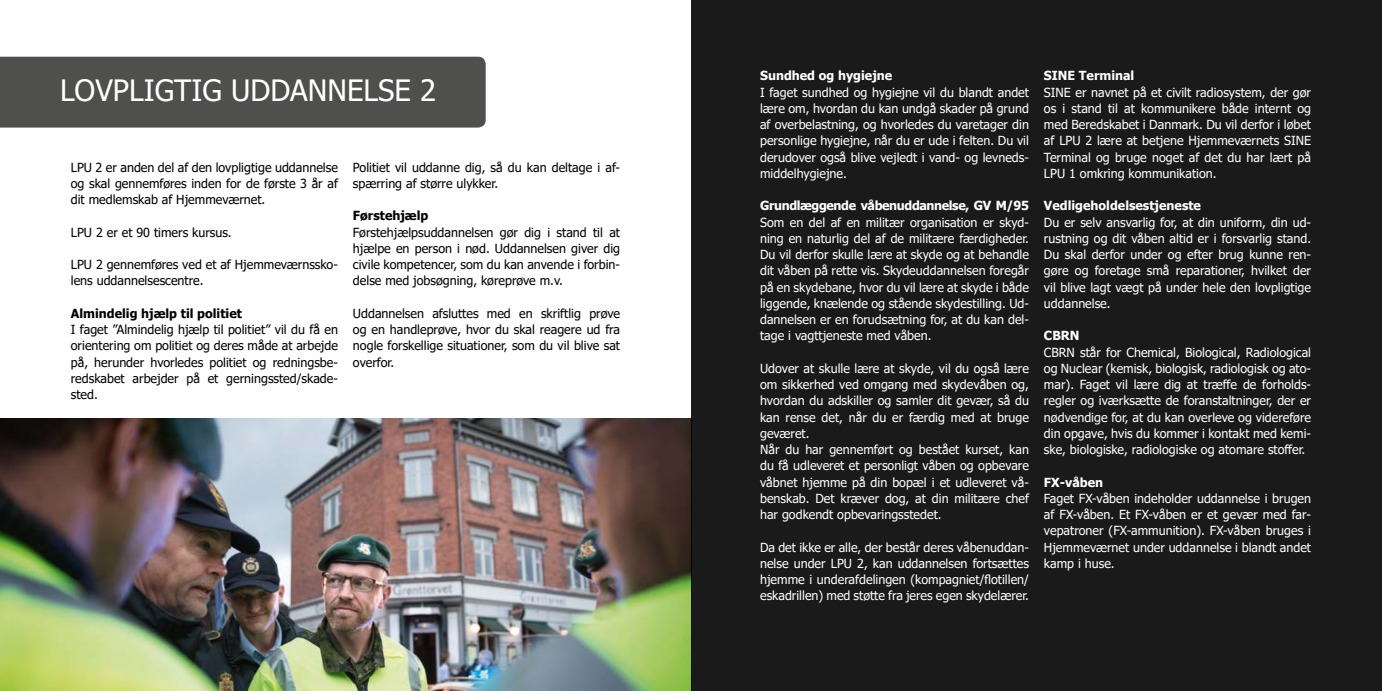
<style>
.page{position:relative;width:1382px;height:691px;background:#fff}
.page>*{position:absolute;margin:0;border:0;box-sizing:border-box;transform-origin:0 0}
.t1{font:29.38px "Tahoma";color:#fff}
.t2{font:12.5px/16.2px "Tahoma";color:#fff;text-align:justify}
.t3{font:12.5px/16.2px "Tahoma";color:#000;text-align:justify}
.t4{font:700 12.5px "Tahoma";color:#fff}
.t5{font:700 12.5px "Tahoma";color:#000}
.t6{font:700 12.5px "Tahoma";letter-spacing:-.03em;color:#fff}
</style>
<div class="page">
<img style="left:0;top:418px;width:691px;height:273px">
<div style="left:691px;top:0;width:691px;height:691px;background:#1a1a1a"></div>
<div style="left:0;top:57px;width:486px;height:71px;background:#4f4f4e"></div>
<h1 class="t1" style="left:60px;top:70px;width:378px">LOVPLIGTIG UDDANNELSE 2</h1>
<p class="t3" style="left:71px;top:160px;width:269px">LPU 2 er anden del af den lovpligtige uddannelse og skal gennemføres inden for de første 3 år af dit medlemskab af Hjemmeværnet.</p>
<p class="t3" style="left:71px;top:225px;width:162px">LPU 2 er et 90 timers kursus.</p>
<p class="t3" style="left:71px;top:257px;width:269px">LPU 2 gennemføres ved et af Hjemmeværnssko&shy;lens uddannelsescentre.</p>
<p class="t5" style="left:71px;top:304px;width:173px">Almindelig hjælp til politiet</p>
<p class="t3" style="left:71px;top:322px;width:269px">I faget ”Almindelig hjælp til politiet” vil du få en orientering om politiet og deres måde at arbejde på, herunder hvorledes politiet og redningsbe&shy;redskabet arbejder på et gerningssted/skade&shy;sted.</p>
<p class="t3" style="left:353px;top:160px;width:269px">Politiet vil uddanne dig, så du kan deltage i af&shy;spærring af større ulykker.</p>
<p class="t5" style="left:353px;top:207px;width:77px">Førstehjælp</p>
<p class="t3" style="left:353px;top:225px;width:269px">Førstehjælpsuddannelsen gør dig i stand til at hjælpe en person i nød. Uddannelsen giver dig civile kompetencer, som du kan anvende i forbin&shy;delse med jobsøgning, køreprøve m.v.</p>
<p class="t3" style="left:353px;top:306px;width:269px">Uddannelsen afsluttes med en skriftlig prøve og en handleprøve, hvor du skal reagere ud fra nogle forskellige situationer, som du vil blive sat overfor.</p>
<p class="t4" style="left:760px;top:67px;width:134px">Sundhed og hygiejne</p>
<p class="t2" style="left:760px;top:85px;width:270px">I faget sundhed og hygiejne vil du blandt andet lære om, hvordan du kan undgå skader på grund af overbelastning, og hvorledes du varetager din personlige hygiejne, når du er ude i felten. Du vil derudover også blive vejledt i vand- og levneds&shy;middelhygiejne.</p>
<p class="t6" style="left:760px;top:197px;width:270px">Grundlæggende våbenuddannelse, GV M/95</p>
<p class="t2" style="left:760px;top:215px;width:270px">Som en del af en militær organisation er skyd&shy;ning en naturlig del af de militære færdigheder.<br>Du vil derfor skulle lære at skyde og at behandle dit våben på rette vis. Skydeuddannelsen foregår på en skydebane, hvor du vil lære at skyde i både liggende, knælende og stående skydestilling. Ud&shy;dannelsen er en forudsætning for, at du kan del&shy;tage i vagttjeneste med våben.</p>
<p class="t2" style="left:760px;top:361px;width:270px;text-align:left">Udover at skulle lære at skyde, vil du også lære om sikkerhed ved omgang med skydevåben og, hvordan du adskiller og samler dit gevær, så du kan rense det, når du er færdig med at bruge geværet.<br>Når du har gennemført og bestået kurset, kan du få udleveret et personligt våben og opbevare våbnet hjemme på din bopæl i et udleveret vå&shy;benskab. Det kræver dog, at din militære chef har godkendt opbevaringsstedet.</p>
<p class="t2" style="left:760px;top:540px;width:270px">Da det ikke er alle, der består deres våbenuddan&shy;nelse under LPU 2, kan uddannelsen fortsættes hjemme i underafdelingen (kompagniet/flotillen/ eskadrillen) med støtte fra jeres egen skydelærer.</p>
<p class="t4" style="left:1044px;top:67px;width:92px">SINE Terminal</p>
<p class="t2" style="left:1044px;top:85px;width:269px">SINE er navnet på et civilt radiosystem, der gør os i stand til at kommunikere både internt og med Beredskabet i Danmark. Du vil derfor i løbet af LPU 2 lære at betjene Hjemmeværnets SINE Terminal og bruge noget af det du har lært på LPU 1 omkring kommunikation.</p>
<p class="t4" style="left:1044px;top:197px;width:159px">Vedligeholdelsestjeneste</p>
<p class="t2" style="left:1044px;top:215px;width:269px">Du er selv ansvarlig for, at din uniform, din ud&shy;rustning og dit våben altid er i forsvarlig stand.<br>Du skal derfor under og efter brug kunne ren&shy;gøre og foretage små reparationer, hvilket der vil blive lagt vægt på under hele den lovpligtige uddannelse.</p>
<p class="t4" style="left:1044px;top:327px;width:37px">CBRN</p>
<p class="t2" style="left:1044px;top:345px;width:269px">CBRN står for Chemical, Biological, Radiological og Nuclear (kemisk, biologisk, radiologisk og ato&shy;mar). Faget vil lære dig at træffe de forholds&shy;regler og iværksætte de foranstaltninger, der er nødvendige for, at du kan overleve og videreføre din opgave, hvis du kommer i kontakt med kemi&shy;ske, biologiske, radiologiske og atomare stoffer.</p>
<p class="t4" style="left:1044px;top:473px;width:61px">FX-våben</p>
<p class="t2" style="left:1044px;top:491px;width:269px">Faget FX-våben indeholder uddannelse i brugen af FX-våben. Et FX-våben er et gevær med far&shy;vepatroner (FX-ammunition). FX-våben bruges i Hjemmeværnet under uddannelse i blandt andet kamp i huse.</p>
</div>
